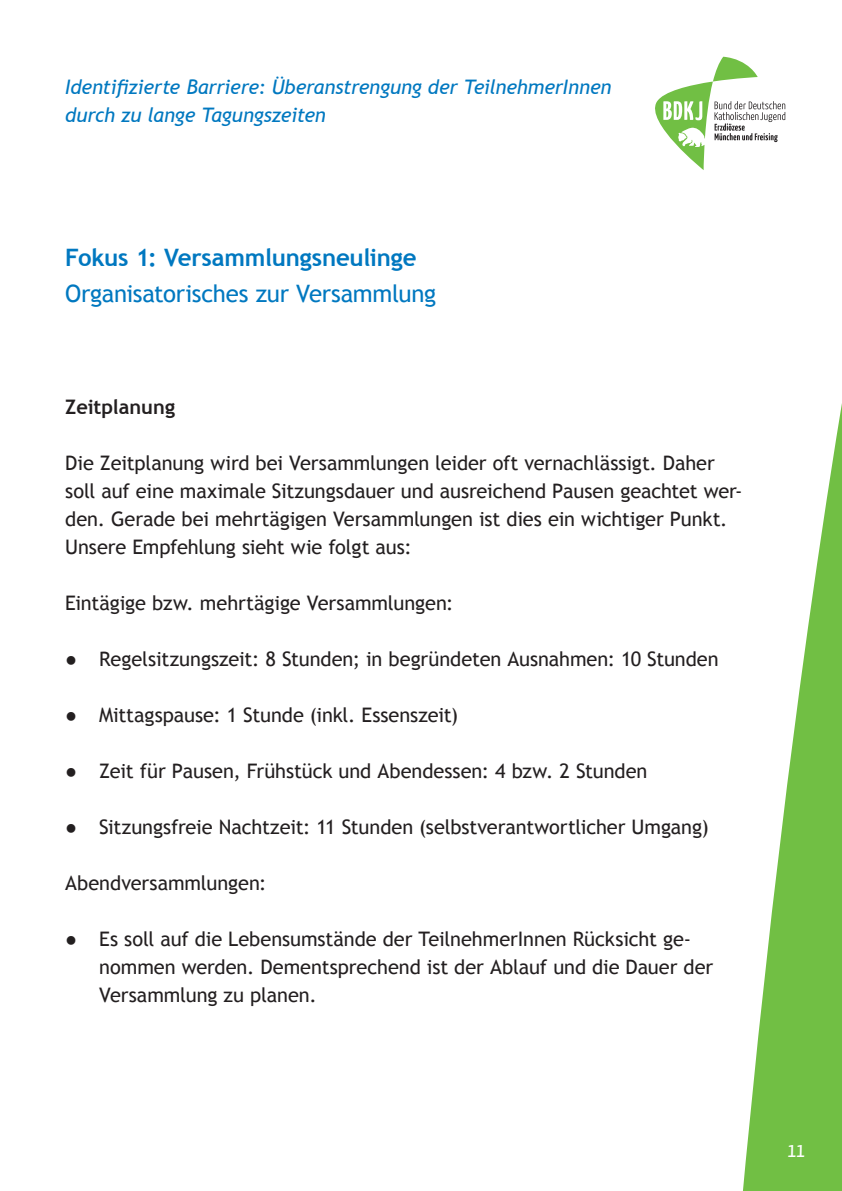
<style>
.page{position:relative;width:842px;height:1191px;background:#fff}
.page>*{position:absolute;margin:0;border:0;box-sizing:border-box;transform-origin:0 0}
.t1{font:24px "Trebuchet MS";letter-spacing:-.015em;color:#0078c0}
.t2{font:700 24px "Trebuchet MS";letter-spacing:-.01em;color:#0078c0}
.t3{font:20px/28px "Trebuchet MS";letter-spacing:-.005em;color:#231f20}
.t4{font:italic 20px/28px "Trebuchet MS";letter-spacing:-.015em;color:#0078c0}
.t5{font:700 20px "Trebuchet MS";letter-spacing:-.005em;color:#231f20}
.t6{font:20px "BDKJ";color:#fff}
</style>
<div class="page">
<svg style="left:655px;top:57px;width:130px;height:113px"></svg>
<svg style="left:743px;top:403px;width:99px;height:788px;fill:#71bf44"></svg>
<p class="t4" style="left:65px;top:73px;width:548px">Identifizierte Barriere: Überanstrengung der TeilnehmerInnen durch zu lange Tagungszeiten</p>
<p class="t2" style="left:65px;top:243px;width:353px">Fokus 1: Versammlungsneulinge</p>
<p class="t1" style="left:65px;top:279px;width:373px">Organisatorisches zur Versammlung</p>
<p class="t5" style="left:65px;top:395px;width:111px">Zeitplanung</p>
<p class="t3" style="left:65px;top:449px;width:679px">Die Zeitplanung wird bei Versammlungen leider oft vernachlässigt. Daher soll auf eine maximale Sitzungsdauer und ausreichend Pausen geachtet wer&shy;den. Gerade bei mehrtägigen Versammlungen ist dies ein wichtiger Punkt.<br>Unsere Empfehlung sieht wie folgt aus:</p>
<p class="t3" style="left:65px;top:589px;width:390px">Eintägige bzw. mehrtägige Versammlungen:</p>
<p class="t3" style="left:65px;top:645px;width:655px">● Regelsitzungszeit: 8 Stunden; in begründeten Ausnahmen: 10 Stunden</p>
<p class="t3" style="left:65px;top:701px;width:394px">● Mittagspause: 1 Stunde (inkl. Essenszeit)</p>
<p class="t3" style="left:65px;top:757px;width:584px">● Zeit für Pausen, Frühstück und Abendessen: 4 bzw. 2 Stunden</p>
<p class="t3" style="left:65px;top:813px;width:645px">● Sitzungsfreie Nachtzeit: 11 Stunden (selbstverantwortlicher Umgang)</p>
<p class="t3" style="left:65px;top:869px;width:203px">Abendversammlungen:</p>
<p class="t3" style="left:99px;top:925px;width:615px;text-indent:-34px">● Es soll auf die Lebensumstände der TeilnehmerInnen Rücksicht ge&shy;nommen werden. Dementsprechend ist der Ablauf und die Dauer der<br>Versammlung zu planen.</p>
<p class="t6" style="left:788px;top:1137px;width:19px">11</p>
</div>
